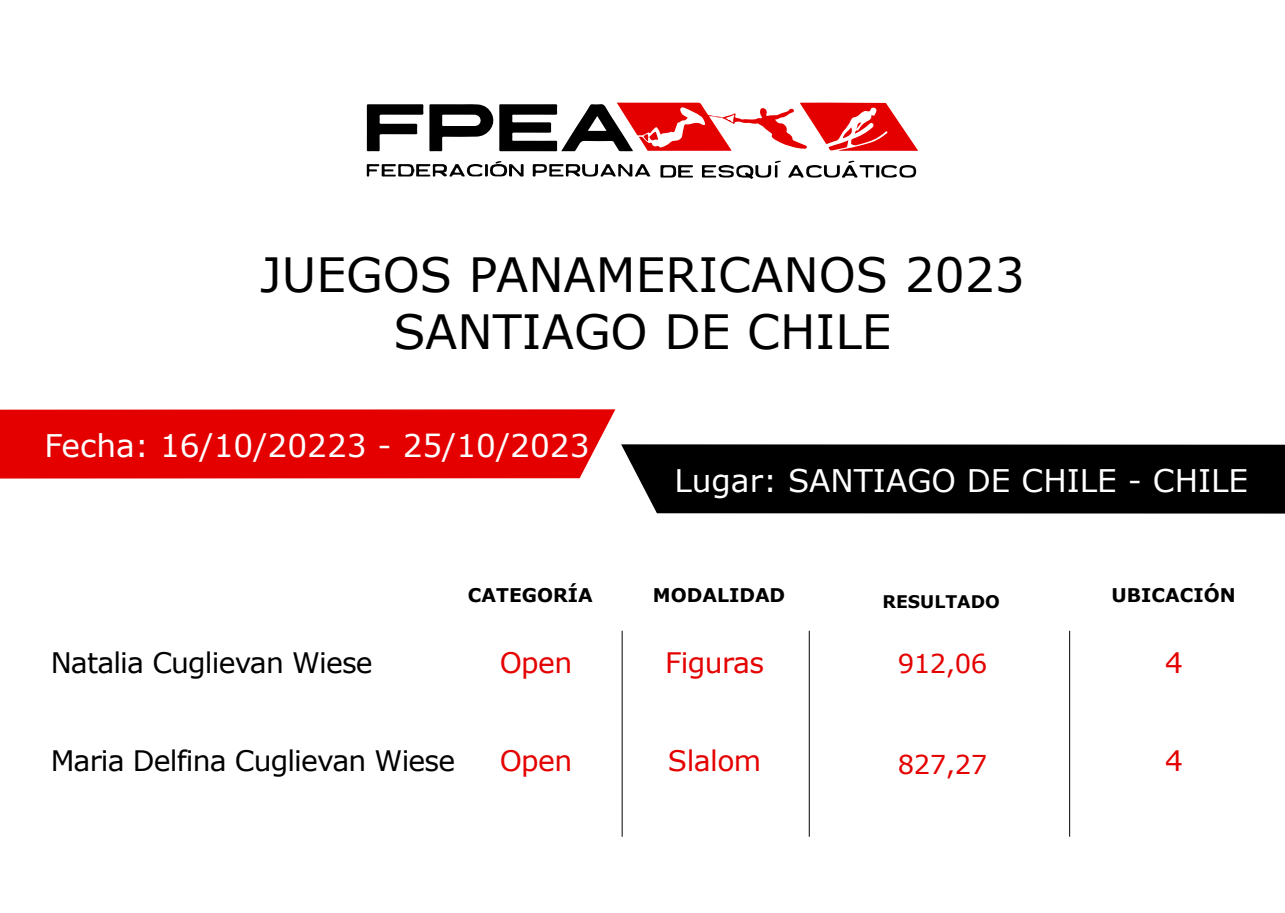
<style>
.page{position:relative;width:1285px;height:913px;background:#fff}
.page>*{position:absolute;margin:0;border:0;box-sizing:border-box;transform-origin:0 0}
.t1{font:47.25px/56.6px "Verdana";color:#000;text-align:center}
.t2{font:31.12px "Verdana";color:#fff}
.t3{font:28.25px "Verdana";letter-spacing:-.03em;color:#000}
.t4{font:28.25px "Verdana";letter-spacing:-.02em;color:#e50000}
.t5{font:26px "Verdana";letter-spacing:-.02em;color:#e50000}
.t6{font:700 18.88px "Verdana";color:#000}
.t7{font:700 17.38px "Verdana";color:#000}
</style>
<div class="page">
<svg style="left:367px;top:104px;width:56px;height:47px"></svg>
<svg style="left:429px;top:102px;width:489px;height:49px"></svg>
<svg style="left:702px;top:160px;width:79px;height:19px"></svg>
<svg style="left:660px;top:165px;width:33px;height:13px"></svg>
<svg style="left:367px;top:161px;width:157px;height:16px"></svg>
<svg style="left:533px;top:164px;width:118px;height:13px"></svg>
<svg style="left:788px;top:161px;width:129px;height:17px"></svg>
<div style="left:0;top:409px;width:615px;height:69px;background:#e50000"></div>
<div style="left:621px;top:444px;width:664px;height:69px;background:#000"></div>
<hr style="left:622px;top:630px;width:1px;height:206px;background:#000">
<hr style="left:809px;top:630px;width:1px;height:206px;background:#000">
<hr style="left:1069px;top:630px;width:1px;height:206px;background:#000">
<h1 class="t1" style="left:260px;top:246px;width:766px">JUEGOS PANAMERICANOS 2023<br>SANTIAGO DE CHILE</h1>
<p class="t2" style="left:44px;top:424px;width:547px">Fecha: 16/10/20223 - 25/10/2023</p>
<p class="t2" style="left:674px;top:459px;width:575px">Lugar: SANTIAGO DE CHILE - CHILE</p>
<p class="t6" style="left:468px;top:583px;width:126px">CATEGORÍA</p>
<p class="t6" style="left:653px;top:583px;width:134px">MODALIDAD</p>
<p class="t6" style="left:1112px;top:583px;width:126px">UBICACIÓN</p>
<p class="t7" style="left:883px;top:590px;width:119px">RESULTADO</p>
<p class="t3" style="left:51px;top:643px;width:323px">Natalia Cuglievan Wiese</p>
<p class="t4" style="left:500px;top:643px;width:74px">Open</p>
<p class="t4" style="left:665px;top:643px;width:101px">Figuras</p>
<p class="t4" style="left:1165px;top:643px;width:19px">4</p>
<p class="t5" style="left:898px;top:645px;width:91px">912,06</p>
<p class="t3" style="left:51px;top:741px;width:406px">Maria Delfina Cuglievan Wiese</p>
<p class="t4" style="left:500px;top:741px;width:74px">Open</p>
<p class="t4" style="left:668px;top:741px;width:95px">Slalom</p>
<p class="t4" style="left:1165px;top:741px;width:19px">4</p>
<p class="t5" style="left:898px;top:746px;width:91px">827,27</p>
</div>
